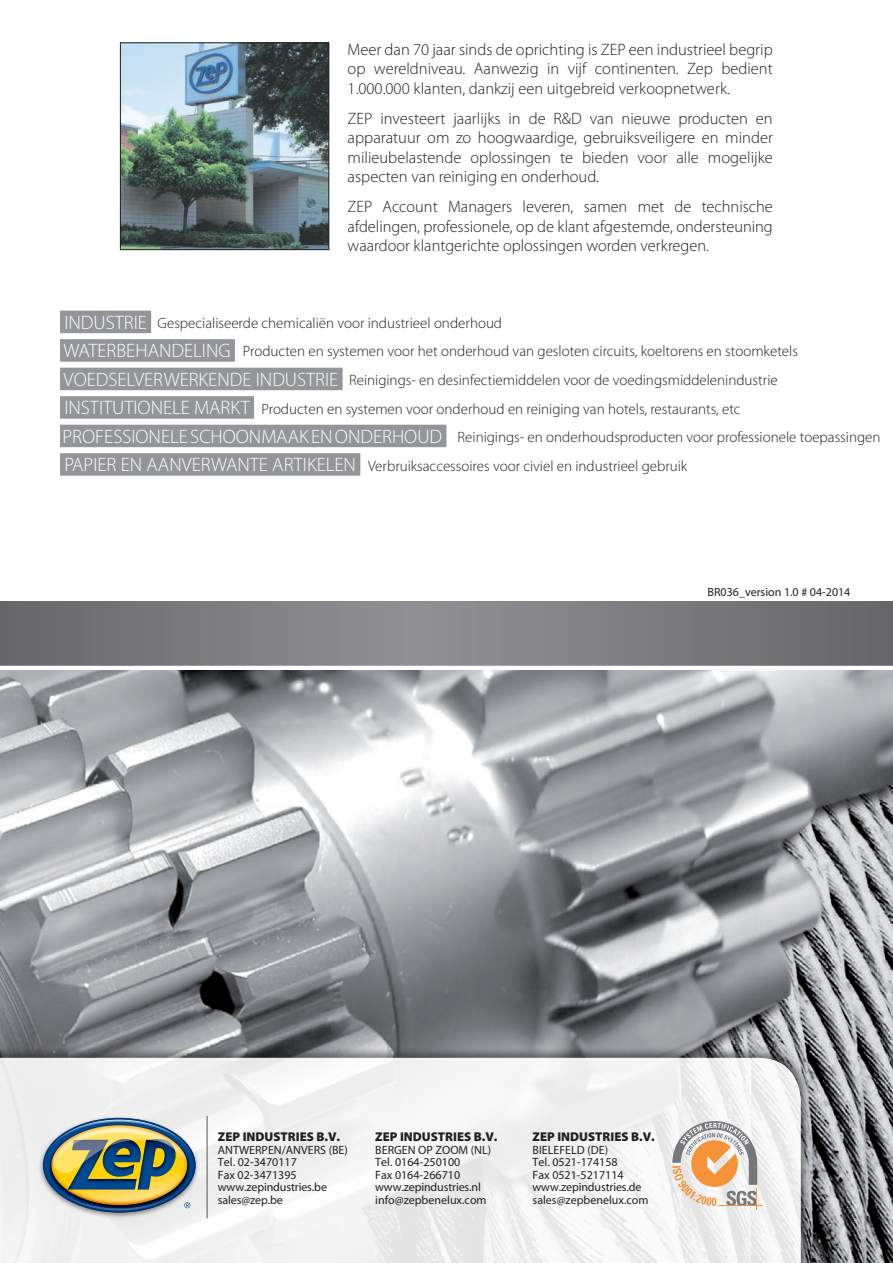
<style>
.page{position:relative;width:893px;height:1263px;background:#fff}
.page>*{position:absolute;margin:0;border:0;box-sizing:border-box;transform-origin:0 0}
.t1{font:300 19.5px/28.5px "Myriad Pro";color:#fff}
.t2{font:300 16.5px/19.5px "Myriad Pro";color:#231f20;text-align:justify}
.t3{font:300 15px "Myriad Pro";color:#231f20}
.t4{font:900 12.75px "Myriad Pro";color:#231f20}
.t5{font:12px/12.5px "Myriad Pro";color:#231f20}
</style>
<div class="page">
<img style="left:0;top:670px;width:893px;height:593px">
<img style="left:0;top:602px;width:893px;height:63px">
<div style="left:0;top:1046px;width:812px;height:217px;background:#231f20;opacity:.6"></div>
<svg style="left:0;top:1058px;width:801px;height:205px;fill:#f2f2f2"></svg>
<img style="left:122px;top:45px;width:205px;height:203px">
<div style="left:120px;top:43px;width:209px;height:207px;border:1px solid #231f20"></div>
<div style="left:60px;top:311px;width:91px;height:22px;background:#939598"></div>
<div style="left:60px;top:339px;width:175px;height:23px;background:#939598"></div>
<div style="left:60px;top:368px;width:283px;height:22px;background:#939598"></div>
<div style="left:60px;top:396px;width:194px;height:23px;background:#939598"></div>
<div style="left:60px;top:425px;width:386px;height:22px;background:#939598"></div>
<div style="left:60px;top:453px;width:300px;height:23px;background:#939598"></div>
<hr style="left:718px;top:1206px;width:45px;height:1px;background:#f69238">
<svg style="left:672px;top:1121px;width:86px;height:88px"></svg>
<img style="left:37px;top:1114px;width:165px;height:106px">
<img style="left:45px;top:1211px;width:149px;height:2px">
<img style="left:45px;top:1119px;width:149px;height:92px">
<hr style="left:206px;top:1116px;width:2px;height:102px;background:#231f20">
<p class="t2" style="left:348px;top:40px;width:427px">Meer dan 70 jaar sinds de oprichting is ZEP een industrieel begrip op wereldniveau. Aanwezig in vijf continenten. Zep bedient 1.000.000 klanten, dankzij een uitgebreid verkoopnetwerk.</p>
<p class="t2" style="left:348px;top:109px;width:427px">ZEP investeert jaarlijks in de R&amp;D van nieuwe producten en apparatuur om zo hoogwaardige, gebruiksveiligere en minder milieubelastende oplossingen te bieden voor alle mogelijke aspecten van reiniging en onderhoud.</p>
<p class="t2" style="left:348px;top:197px;width:427px">ZEP Account Managers leveren, samen met de technische afdelingen, professionele, op de klant afgestemde, ondersteuning waardoor klantgerichte oplossingen worden verkregen.</p>
<p class="t1" style="left:62px;top:308px;width:381px">INDUSTRIE<br>WATERBEHANDELING<br>VOEDSELVERWERKENDE INDUSTRIE<br>INSTITUTIONELE MARKT<br>PROFESSIONELE SCHOONMAAK EN ONDERHOUD<br>PAPIER EN AANVERWANTE ARTIKELEN</p>
<p class="t3" style="left:158px;top:315px;width:346px">Gespecialiseerde chemicaliën voor industrieel onderhoud</p>
<p class="t3" style="left:243px;top:343px;width:557px">Producten en systemen voor het onderhoud van gesloten circuits, koeltorens en stoomketels</p>
<p class="t3" style="left:349px;top:372px;width:430px">Reinigings- en desinfectiemiddelen voor de voedingsmiddelenindustrie</p>
<p class="t3" style="left:262px;top:400px;width:481px">Producten en systemen voor onderhoud en reiniging van hotels, restaurants, etc</p>
<p class="t3" style="left:458px;top:429px;width:424px">Reinigings- en onderhoudsproducten voor professionele toepassingen</p>
<p class="t3" style="left:368px;top:457px;width:321px">Verbruiksaccessoires voor civiel en industrieel gebruik</p>
<p class="t5" style="left:708px;top:586px;width:144px">BR036_version 1.0 # 04-2014</p>
<p class="t4" style="left:218px;top:1130px;width:124px">ZEP INDUSTRIES B.V.</p>
<p class="t5" style="left:218px;top:1143px;width:131px">ANTWERPEN/ANVERS (BE)<br>Tel. 02-3470117<br>Fax 02-3471395 www.zepindustries.be sales@zep.be</p>
<p class="t4" style="left:375px;top:1130px;width:124px">ZEP INDUSTRIES B.V.</p>
<p class="t5" style="left:375px;top:1143px;width:117px">BERGEN OP ZOOM (NL)<br>Tel. 0164-250100<br>Fax 0164-266710 www.zepindustries.nl info@zepbenelux.com</p>
<p class="t4" style="left:533px;top:1130px;width:124px">ZEP INDUSTRIES B.V.</p>
<p class="t5" style="left:533px;top:1143px;width:117px">BIELEFELD (DE)<br>Tel. 0521-174158<br>Fax 0521-5217114 www.zepindustries.de sales@zepbenelux.com</p>
</div>
